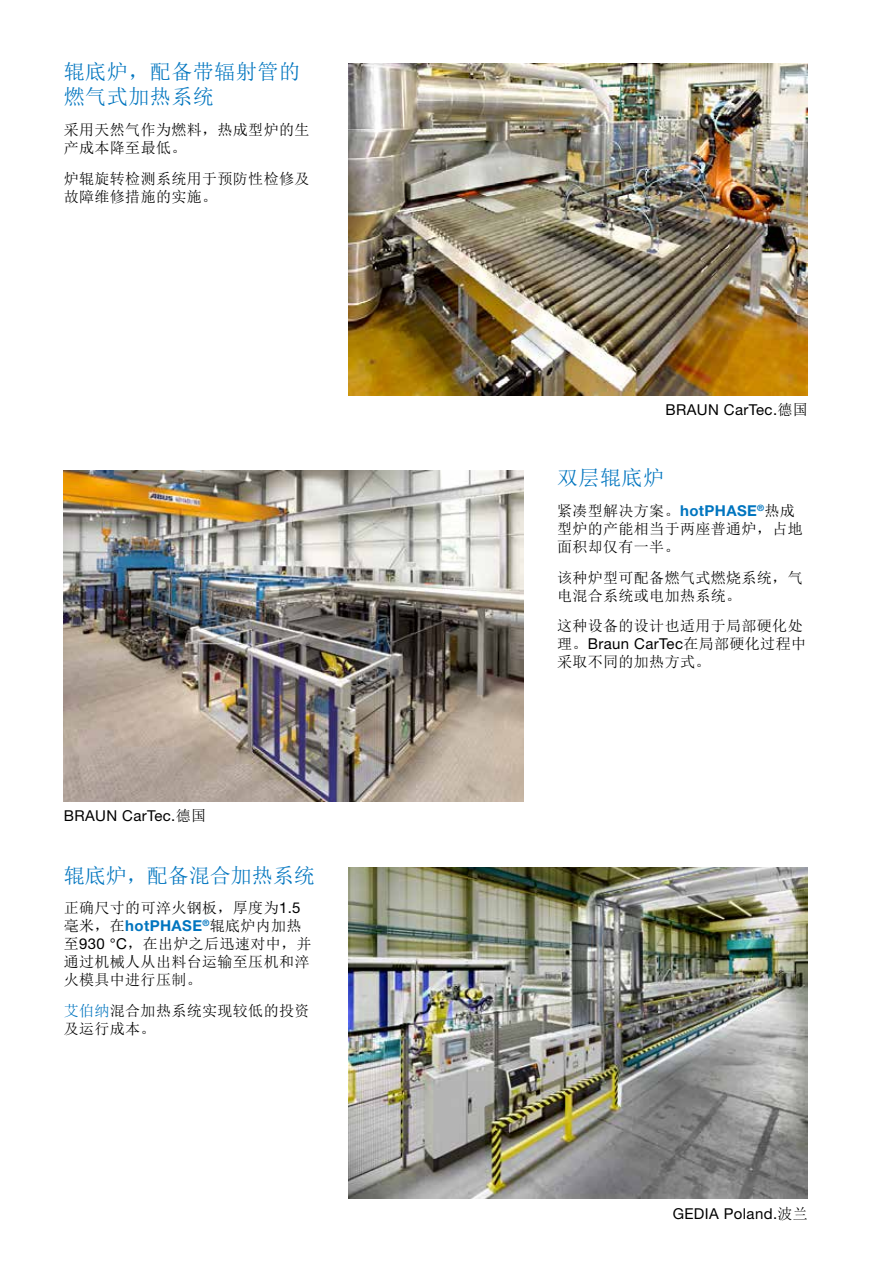
<style>
.page{position:relative;width:893px;height:1263px;background:#fff}
.page>*{position:absolute;margin:0;border:0;box-sizing:border-box;transform-origin:0 0}
.t1{font:21px/25.2px "Sim Sun";letter-spacing:.025em;color:#0075bf}
.t2{font:21px "Sim Sun";color:#0075bf}
.t3{font:15px/18px "Sim Sun";letter-spacing:.025em;color:#000}
.t4{font:15px "Helvetica Neue";letter-spacing:.025em;color:#000}
.s1{font-family:"Sim Sun"}
.s2{font-family:"Helvetica Neue"}
.s3{font-family:"Helvetica Neue";font-weight:700;color:#0075bf}
.s4{color:#0075bf}
</style>
<div class="page">
<img style="left:64px;top:470px;width:459px;height:332px">
<img style="left:349px;top:867px;width:459px;height:332px">
<img style="left:349px;top:64px;width:459px;height:331px">
<h1 class="t1" style="left:64px;top:59px;width:238px">辊底炉，配备带辐射管的燃气式加热系统</h1>
<p class="t3" style="left:64px;top:120px;width:247px">采用天然气作为燃料，热成型炉的生产成本降至最低。</p>
<p class="t3" style="left:64px;top:169px;width:247px">炉辊旋转检测系统用于预防性检修及故障维修措施的实施。</p>
<p class="t4" style="left:64px;top:807px;width:144px">BRAUN CarTec.<span class="s1">德国</span></p>
<h1 class="t2" style="left:64px;top:864px;width:252px">辊底炉，配备混合加热系统</h1>
<p class="t3" style="left:64px;top:899px;width:249px">正确尺寸的可淬火钢板，厚度为<span class="s2">1.5</span>毫米，在<span class="s3">hotPHASE</span><sup>®</sup>辊底炉内加热至<span class="s2">930 °C</span>，在出炉之后迅速对中，并通过机械人从出料台运输至压机和淬火模具中进行压制。</p>
<p class="t3" style="left:64px;top:1002px;width:247px"><span class="s4">艾伯纳</span>混合加热系统实现较低的投资及运行成本。</p>
<p class="t4" style="left:665px;top:401px;width:144px">BRAUN CarTec.<span class="s1">德国</span></p>
<h1 class="t1" style="left:557px;top:465px;width:109px">双层辊底炉</h1>
<p class="t3" style="left:557px;top:501px;width:247px">紧凑型解决方案。<span class="s3">hotPHASE</span><sup>®</sup>热成型炉的产能相当于两座普通炉，占地面积却仅有一半。</p>
<p class="t3" style="left:557px;top:568px;width:247px">该种炉型可配备燃气式燃烧系统，气电混合系统或电加热系统。</p>
<p class="t3" style="left:557px;top:617px;width:247px">这种设备的设计也适用于局部硬化处</p>
<p class="t4" style="left:557px;top:635px;width:250px"><span class="s1">理。</span>Braun CarTec<span class="s1">在局部硬化过程中</span></p>
<p class="t3" style="left:557px;top:653px;width:155px">采取不同的加热方式。</p>
<p class="t4" style="left:673px;top:1204px;width:137px">GEDIA Poland.<span class="s1">波兰</span></p>
</div>
